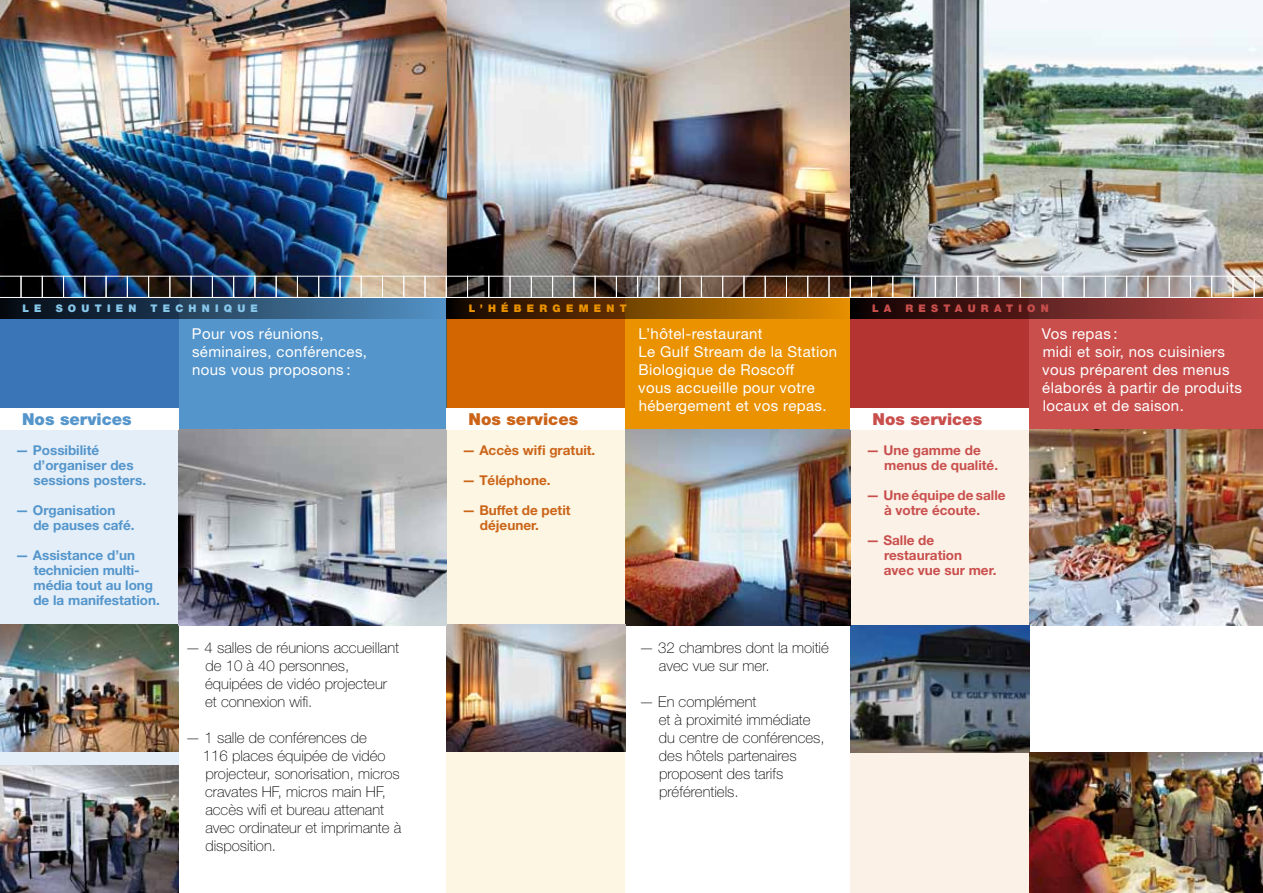
<style>
.page{position:relative;width:1263px;height:893px;background:#fff}
.page>*{position:absolute;margin:0;border:0;box-sizing:border-box;transform-origin:0 0}
.t1{font:900 16.5px "Helvetica Neue";color:#5495cb}
.t2{font:900 16.5px "Helvetica Neue";color:#c94f4d}
.t3{font:900 16.5px "Helvetica Neue";color:#cb6418}
.t4{font:100 15px/18px "Helvetica Neue";color:#000}
.t5{font:15px/18px "Helvetica Neue";letter-spacing:.025em;color:#fff}
.t6{font:700 13.5px/15px "Helvetica Neue";color:#5495cb}
.t7{font:700 13.5px/15px "Helvetica Neue";color:#c94f4d}
.t8{font:700 13.5px/15px "Helvetica Neue";color:#cb6418}
.t9{font:900 10.5px "Helvetica Neue";letter-spacing:.5em;color:#86c7ea}
.t10{font:900 10.5px "Helvetica Neue";letter-spacing:.5em;color:#c94f4d}
.t11{font:900 10.5px "Helvetica Neue";letter-spacing:.5em;color:#ea9200}
</style>
<div class="page">
<div style="left:446px;top:298px;width:404px;height:131px;background:#ea9200"></div>
<img style="left:0;top:0;width:1263px;height:296px">
<div style="left:0;top:298px;width:446px;height:131px;background:#5495cb"></div>
<div style="left:0;top:298px;width:179px;height:131px;background:#3a75b7"></div>
<div style="left:446px;top:298px;width:179px;height:131px;background:#d36600"></div>
<div style="left:0;top:429px;width:179px;height:464px;background:#e3eef8"></div>
<div style="left:850px;top:429px;width:179px;height:464px;background:#fbf1e7"></div>
<div style="left:446px;top:429px;width:179px;height:464px;background:#fcf6e3"></div>
<div style="left:850px;top:298px;width:413px;height:131px;background:#c94f4d"></div>
<img style="left:1029px;top:429px;width:234px;height:196px">
<img style="left:850px;top:625px;width:179px;height:128px">
<img style="left:1029px;top:753px;width:234px;height:140px">
<img style="left:625px;top:429px;width:225px;height:196px">
<img style="left:0;top:624px;width:179px;height:128px">
<img style="left:446px;top:624px;width:179px;height:128px">
<img style="left:179px;top:429px;width:267px;height:196px">
<img style="left:0;top:765px;width:179px;height:128px">
<div style="left:0;top:408px;width:179px;height:21px;background:#fff"></div>
<div style="left:850px;top:298px;width:179px;height:131px;background:#b33430"></div>
<div style="left:850px;top:408px;width:179px;height:21px;background:#fff"></div>
<div style="left:446px;top:408px;width:179px;height:21px;background:#fff"></div>
<div style="left:0;top:298px;width:446px;height:21px;background:linear-gradient(to right,#01040d,#5493c6)"></div>
<div style="left:446px;top:298px;width:404px;height:21px;background:linear-gradient(to right,#0b0000,#e79000)"></div>
<div style="left:850px;top:298px;width:413px;height:21px;background:linear-gradient(to right,#090000,#c14c4a)"></div>
<svg style="left:1254px;top:276px;width:9px;height:21px"></svg>
<div style="left:1233px;top:276px;width:21px;height:22px;border:1px solid #fff"></div>
<div style="left:1211px;top:276px;width:22px;height:22px;border:1px solid #fff"></div>
<div style="left:1190px;top:276px;width:22px;height:22px;border:1px solid #fff"></div>
<div style="left:1169px;top:276px;width:22px;height:22px;border:1px solid #fff"></div>
<div style="left:1148px;top:276px;width:21px;height:22px;border:1px solid #fff"></div>
<div style="left:1126px;top:276px;width:22px;height:22px;border:1px solid #fff"></div>
<div style="left:1105px;top:276px;width:22px;height:22px;border:1px solid #fff"></div>
<div style="left:1084px;top:276px;width:22px;height:22px;border:1px solid #fff"></div>
<div style="left:1063px;top:276px;width:21px;height:22px;border:1px solid #fff"></div>
<div style="left:1041px;top:276px;width:22px;height:22px;border:1px solid #fff"></div>
<div style="left:1020px;top:276px;width:22px;height:22px;border:1px solid #fff"></div>
<div style="left:999px;top:276px;width:21px;height:22px;border:1px solid #fff"></div>
<div style="left:978px;top:276px;width:21px;height:22px;border:1px solid #fff"></div>
<div style="left:956px;top:276px;width:22px;height:22px;border:1px solid #fff"></div>
<div style="left:935px;top:276px;width:22px;height:22px;border:1px solid #fff"></div>
<div style="left:914px;top:276px;width:21px;height:22px;border:1px solid #fff"></div>
<div style="left:892px;top:276px;width:22px;height:22px;border:1px solid #fff"></div>
<div style="left:871px;top:276px;width:22px;height:22px;border:1px solid #fff"></div>
<div style="left:850px;top:276px;width:22px;height:22px;border:1px solid #fff"></div>
<div style="left:829px;top:276px;width:21px;height:22px;border:1px solid #fff"></div>
<div style="left:807px;top:276px;width:22px;height:22px;border:1px solid #fff"></div>
<div style="left:786px;top:276px;width:22px;height:22px;border:1px solid #fff"></div>
<div style="left:765px;top:276px;width:22px;height:22px;border:1px solid #fff"></div>
<div style="left:744px;top:276px;width:21px;height:22px;border:1px solid #fff"></div>
<div style="left:722px;top:276px;width:22px;height:22px;border:1px solid #fff"></div>
<div style="left:701px;top:276px;width:22px;height:22px;border:1px solid #fff"></div>
<div style="left:680px;top:276px;width:22px;height:22px;border:1px solid #fff"></div>
<div style="left:659px;top:276px;width:21px;height:22px;border:1px solid #fff"></div>
<div style="left:637px;top:276px;width:22px;height:22px;border:1px solid #fff"></div>
<div style="left:616px;top:276px;width:22px;height:22px;border:1px solid #fff"></div>
<div style="left:595px;top:276px;width:22px;height:22px;border:1px solid #fff"></div>
<div style="left:574px;top:276px;width:21px;height:22px;border:1px solid #fff"></div>
<div style="left:552px;top:276px;width:22px;height:22px;border:1px solid #fff"></div>
<div style="left:531px;top:276px;width:22px;height:22px;border:1px solid #fff"></div>
<div style="left:510px;top:276px;width:21px;height:22px;border:1px solid #fff"></div>
<div style="left:489px;top:276px;width:21px;height:22px;border:1px solid #fff"></div>
<div style="left:467px;top:276px;width:22px;height:22px;border:1px solid #fff"></div>
<div style="left:446px;top:276px;width:22px;height:22px;border:1px solid #fff"></div>
<div style="left:425px;top:276px;width:21px;height:22px;border:1px solid #fff"></div>
<div style="left:403px;top:276px;width:22px;height:22px;border:1px solid #fff"></div>
<div style="left:382px;top:276px;width:22px;height:22px;border:1px solid #fff"></div>
<div style="left:361px;top:276px;width:22px;height:22px;border:1px solid #fff"></div>
<div style="left:340px;top:276px;width:21px;height:22px;border:1px solid #fff"></div>
<div style="left:318px;top:276px;width:22px;height:22px;border:1px solid #fff"></div>
<div style="left:297px;top:276px;width:22px;height:22px;border:1px solid #fff"></div>
<div style="left:276px;top:276px;width:22px;height:22px;border:1px solid #fff"></div>
<div style="left:233px;top:276px;width:22px;height:22px;border:1px solid #fff"></div>
<div style="left:212px;top:276px;width:22px;height:22px;border:1px solid #fff"></div>
<div style="left:191px;top:276px;width:22px;height:22px;border:1px solid #fff"></div>
<div style="left:148px;top:276px;width:22px;height:22px;border:1px solid #fff"></div>
<div style="left:127px;top:276px;width:22px;height:22px;border:1px solid #fff"></div>
<div style="left:106px;top:276px;width:22px;height:22px;border:1px solid #fff"></div>
<div style="left:63px;top:276px;width:22px;height:22px;border:1px solid #fff"></div>
<div style="left:42px;top:276px;width:22px;height:22px;border:1px solid #fff"></div>
<div style="left:21px;top:276px;width:22px;height:22px;border:1px solid #fff"></div>
<svg style="left:0;top:276px;width:21px;height:21px"></svg>
<p class="t9" style="left:22px;top:302px;width:21px">L E</p>
<p class="t9" style="left:56px;top:302px;width:82px">SOUTIEN</p>
<p class="t9" style="left:150px;top:302px;width:109px">TECHNIQUE</p>
<p class="t11" style="left:469px;top:302px;width:159px">L’HÉBERGEMENT</p>
<p class="t10" style="left:872px;top:302px;width:21px">L A</p>
<p class="t10" style="left:905px;top:302px;width:145px">RESTAURATION</p>
<p class="t1" style="left:22px;top:409px;width:111px">Nos services</p>
<p class="t6" style="left:33px;top:442px;width:114px;text-indent:-18px">— Possibilité d’organiser des sessions posters.</p>
<p class="t6" style="left:33px;top:502px;width:103px;text-indent:-18px">— Organisation de pauses café.</p>
<p class="t6" style="left:33px;top:547px;width:128px;text-indent:-18px">— Assistance d’un technicien multi&shy;média tout au long de la manifestation.</p>
<p class="t5" style="left:192px;top:325px;width:177px">Pour vos réunions, séminaires, conférences, nous vous proposons :</p>
<p class="t5" style="left:638px;top:325px;width:201px">L’hôtel-restaurant<br>Le Gulf Stream de la Station<br>Biologique de Roscoff<br>vous accueille pour votre hébergement et vos repas.</p>
<p class="t3" style="left:469px;top:409px;width:111px">Nos services</p>
<p class="t8" style="left:462px;top:442px;width:135px">— Accès wifi gratuit.</p>
<p class="t8" style="left:462px;top:472px;width:90px">— Téléphone.</p>
<p class="t8" style="left:480px;top:502px;width:92px;text-indent:-18px">— Buffet de petit déjeuner.</p>
<p class="t4" style="left:205px;top:638px;width:195px;text-indent:-20px">— 4 salles de réunions accueillant de 10 à 40 personnes, équipées de vidéo projecteur et connexion wifi.</p>
<p class="t4" style="left:203px;top:728px;width:200px;text-indent:-17px">— 1 salle de conférences de<br>116 places équipée de vidéo projecteur, sonorisation, micros cravates HF, micros main HF, accès wifi et bureau attenant avec ordinateur et imprimante à disposition.</p>
<p class="t4" style="left:659px;top:638px;width:171px;text-indent:-20px">— 32 chambres dont la moitié avec vue sur mer.</p>
<p class="t4" style="left:659px;top:692px;width:167px;text-indent:-20px">— En complément<br>et à proximité immédiate du centre de conférences, des hôtels partenaires proposent des tarifs préférentiels.</p>
<p class="t2" style="left:872px;top:409px;width:111px">Nos services</p>
<p class="t7" style="left:884px;top:442px;width:115px;text-indent:-18px">— Une gamme de menus de qualité.</p>
<p class="t7" style="left:866px;top:487px;width:141px;text-align:center">— Une équipe de salle à votre écoute.</p>
<p class="t7" style="left:884px;top:532px;width:114px;text-indent:-18px">— Salle de restauration<br>avec vue sur mer.</p>
<p class="t5" style="left:1042px;top:325px;width:201px">Vos repas :<br>midi et soir, nos cuisiniers vous préparent des menus élaborés à partir de produits locaux et de saison.</p>
</div>
